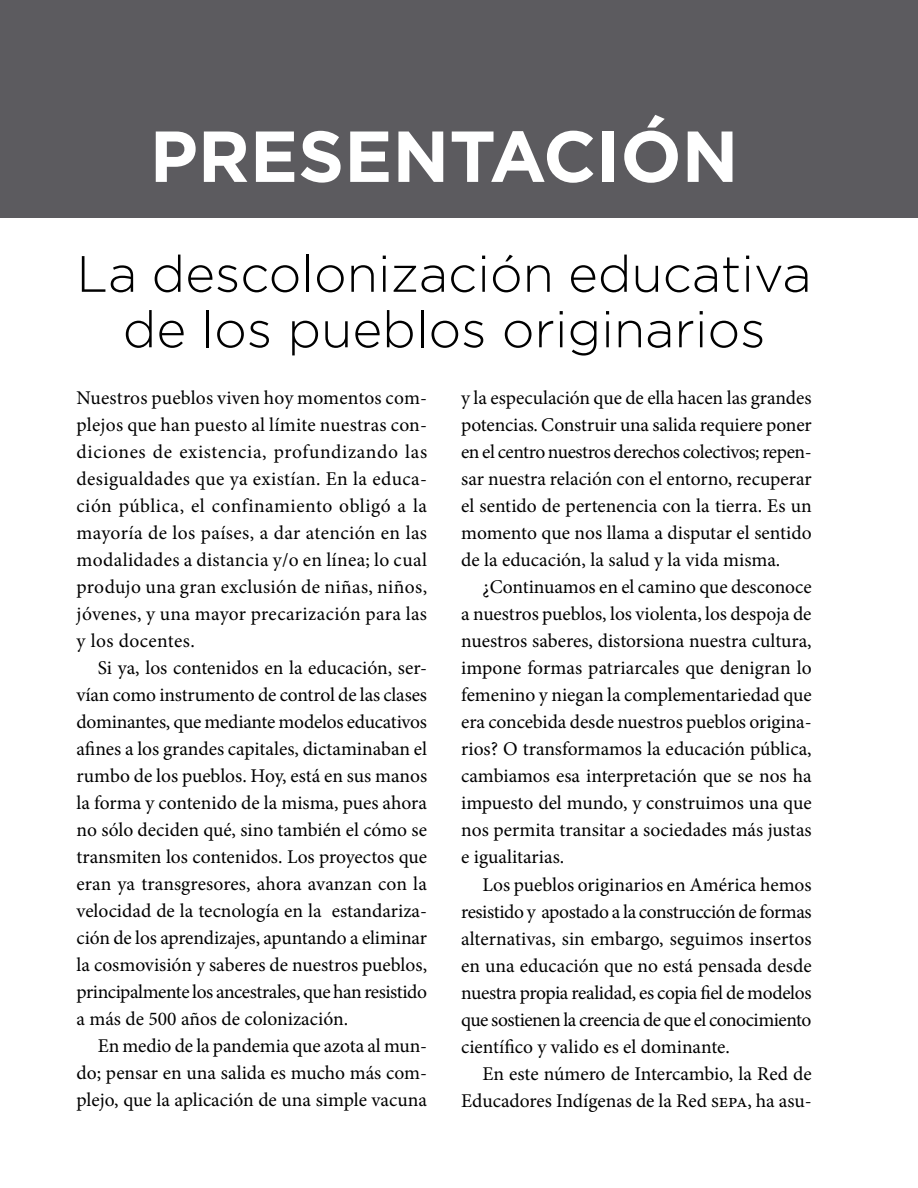
<style>
.page{position:relative;width:918px;height:1188px;background:#fff}
.page>*{position:absolute;margin:0;border:0;box-sizing:border-box;transform-origin:0 0}
.t1{font:700 72px "Gotham";color:#fff}
.t2{font:300 51px/55.5px "Gotham";color:#000;text-align:center}
.t3{font:19.5px/27px "Minion Pro";color:#000;text-align:justify}
</style>
<div class="page">
<div style="left:0;top:0;width:918px;height:218px;background:#5c5b5f"></div>
<h1 class="t1" style="left:150px;top:115px;width:590px">PRESENTACIÓN</h1>
<h2 class="t2" style="left:77px;top:245px;width:737px">La descolonización educativa de los pueblos originarios</h2>
<p class="t3" style="left:77px;top:385px;width:352px">Nuestros pueblos viven hoy momentos com&shy;plejos que han puesto al límite nuestras con&shy;diciones de existencia, profundizando las desigualdades que ya existían. En la educa&shy;ción pública, el confinamiento obligó a la mayoría de los países, a dar atención en las modalidades a distancia y/o en línea; lo cual produjo una gran exclusión de niñas, niños, jóvenes, y una mayor precarización para las y los docentes.</p>
<p class="t3" style="left:77px;top:655px;width:352px;text-indent:21px">Si ya, los contenidos en la educación, ser&shy;vían como instrumento de control de las clases dominantes, que mediante modelos educativos afines a los grandes capitales, dictaminaban el rumbo de los pueblos. Hoy, está en sus manos la forma y contenido de la misma, pues ahora no sólo deciden qué, sino también el cómo se transmiten los contenidos. Los proyectos que eran ya transgresores, ahora avanzan con la velocidad de la tecnología en la estandariza&shy;ción de los aprendizajes, apuntando a eliminar la cosmovisión y saberes de nuestros pueblos, principalmente los ancestrales, que han resistido a más de 500 años de colonización.</p>
<p class="t3" style="left:77px;top:1033px;width:352px;text-indent:21px">En medio de la pandemia que azota al mun&shy;do; pensar en una salida es mucho más com&shy;plejo, que la aplicación de una simple vacuna</p>
<p class="t3" style="left:461px;top:385px;width:352px">y la especulación que de ella hacen las grandes potencias. Construir una salida requiere poner en el centro nuestros derechos colectivos; repen&shy;sar nuestra relación con el entorno, recuperar el sentido de pertenencia con la tierra. Es un momento que nos llama a disputar el sentido de la educación, la salud y la vida misma.</p>
<p class="t3" style="left:461px;top:574px;width:352px;text-indent:21px">¿Continuamos en el camino que desconoce a nuestros pueblos, los violenta, los despoja de nuestros saberes, distorsiona nuestra cultura, impone formas patriarcales que denigran lo femenino y niegan la complementariedad que era concebida desde nuestros pueblos origina&shy;rios? O transformamos la educación pública, cambiamos esa interpretación que se nos ha impuesto del mundo, y construimos una que nos permita transitar a sociedades más justas e igualitarias.</p>
<p class="t3" style="left:461px;top:871px;width:352px;text-indent:21px">Los pueblos originarios en América hemos resistido y apostado a la construcción de formas alternativas, sin embargo, seguimos insertos en una educación que no está pensada desde nuestra propia realidad, es copia fiel de modelos que sostienen la creencia de que el conocimiento científico y valido es el dominante.</p>
<p class="t3" style="left:461px;top:1060px;width:352px;text-align:right">En este número de Intercambio, la Red de<br>Educadores Indígenas de la Red sepa, ha asu-</p>
</div>
